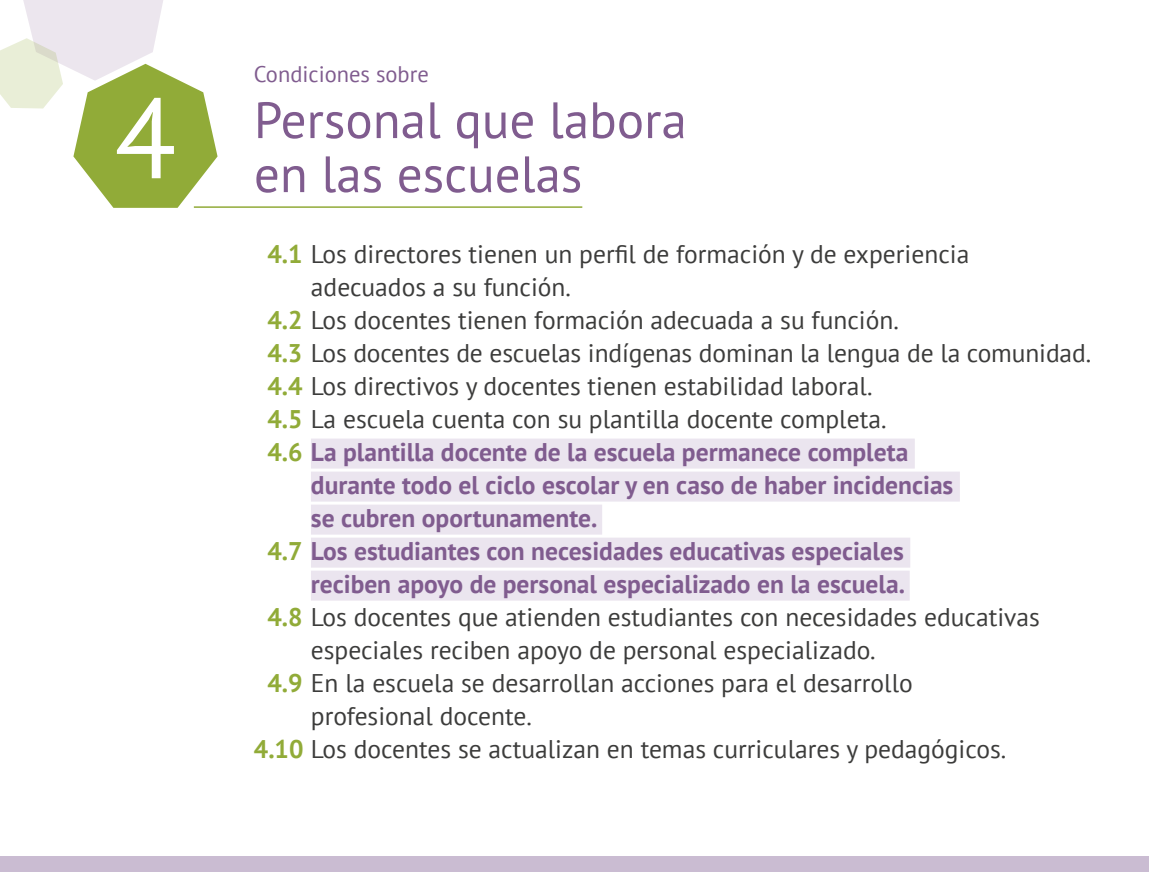
<style>
.page{position:relative;width:1149px;height:872px;background:#fff}
.page>*{position:absolute;margin:0;border:0;box-sizing:border-box;transform-origin:0 0}
.t1{font:51px/54px "PT Sans";color:#805c8f}
.t2{font:25.5px "PT Sans";color:#3c3c3b}
.t3{font:700 25.5px "PT Sans";color:#805c8f}
.t4{font:22.5px "PT Sans";color:#805c8f}
.s1{font-weight:700;color:#91ab38}
.s2{color:#91ab38}
</style>
<div class="page">
<svg style="left:0;top:0;width:217px;height:208px"></svg>
<div style="left:0;top:856px;width:1148px;height:15px;background:#cabcd2"></div>
<div style="left:311px;top:438px;width:603px;height:30px;background:#ebe5ef"></div>
<div style="left:311px;top:471px;width:648px;height:30px;background:#ebe5ef"></div>
<div style="left:311px;top:504px;width:291px;height:30px;background:#ebe5ef"></div>
<div style="left:311px;top:537px;width:599px;height:30px;background:#ebe5ef"></div>
<div style="left:311px;top:570px;width:598px;height:30px;background:#ebe5ef"></div>
<hr style="left:194px;top:206px;width:388px;height:2px;background:#91ab38">
<p class="t4" style="left:254px;top:59px;width:176px">Condiciones sobre</p>
<h1 class="t1" style="left:115px;top:92px;width:573px;text-indent:139px">Personal que labora<br><sup>4</sup> en las escuelas</h1>
<p class="t2" style="left:267px;top:238px;width:703px"><span class="s1">4.1</span> Los directores tienen un perfil de formación y de experiencia</p>
<p class="t2" style="left:311px;top:271px;width:261px">adecuados a su función.</p>
<p class="t2" style="left:267px;top:304px;width:632px"><span class="s1">4.2</span> Los docentes tienen formación adecuada a su función.</p>
<p class="t2" style="left:267px;top:337px;width:825px"><span class="s1">4.3</span> Los docentes de escuelas indígenas dominan la lengua de la comunidad.</p>
<p class="t2" style="left:267px;top:370px;width:606px"><span class="s1">4.4</span> Los directivos y docentes tienen estabilidad laboral.</p>
<p class="t2" style="left:267px;top:403px;width:620px"><span class="s1">4.5</span> La escuela cuenta con su plantilla docente completa.</p>
<p class="t3" style="left:267px;top:435px;width:642px"><span class="s2">4.6</span> La plantilla docente de la escuela permanece completa</p>
<p class="t3" style="left:311px;top:468px;width:643px">durante todo el ciclo escolar y en caso de haber incidencias</p>
<p class="t3" style="left:311px;top:501px;width:288px">se cubren oportunamente.</p>
<p class="t3" style="left:267px;top:534px;width:637px"><span class="s2">4.7</span> Los estudiantes con necesidades educativas especiales</p>
<p class="t3" style="left:311px;top:567px;width:595px">reciben apoyo de personal especializado en la escuela.</p>
<p class="t2" style="left:267px;top:601px;width:773px"><span class="s1">4.8</span> Los docentes que atienden estudiantes con necesidades educativas</p>
<p class="t2" style="left:311px;top:634px;width:566px">especiales reciben apoyo de personal especializado.</p>
<p class="t2" style="left:267px;top:667px;width:646px"><span class="s1">4.9</span> En la escuela se desarrollan acciones para el desarrollo</p>
<p class="t2" style="left:311px;top:700px;width:222px">profesional docente.</p>
<p class="t2" style="left:254px;top:733px;width:753px"><span class="s1">4.10</span> Los docentes se actualizan en temas curriculares y pedagógicos.</p>
</div>
